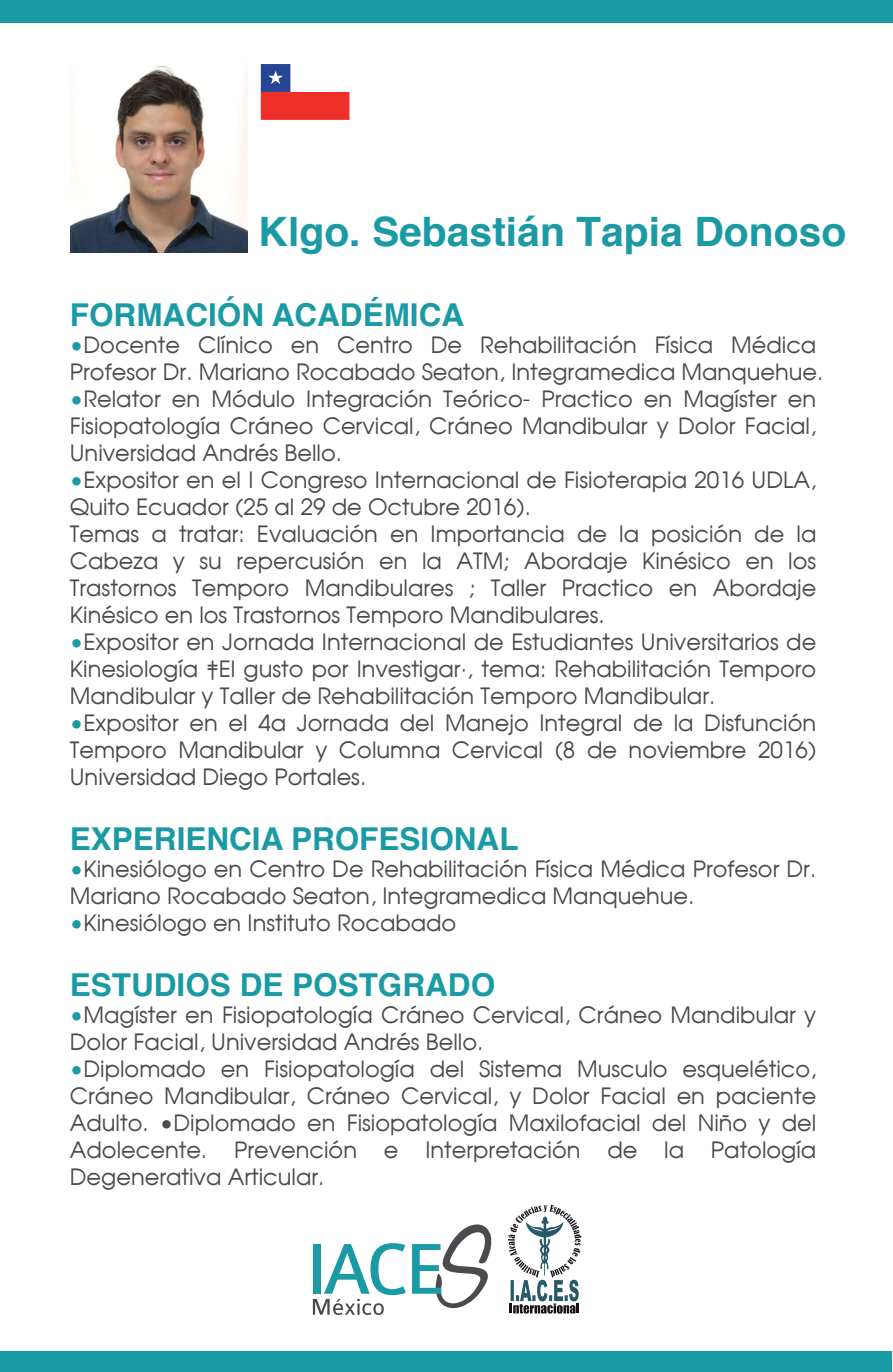
<style>
.page{position:relative;width:893px;height:1372px;background:#fff}
.page>*{position:absolute;margin:0;border:0;box-sizing:border-box;transform-origin:0 0}
.t1{font:700 40.5px "Helvetica";color:#1a9aa4}
.t2{font:700 31.5px "Helvetica";color:#1a9aa4}
.t3{font:22.5px/27px "Avant Garde";color:#4c4a4f}
.s1{color:#1a9aa4}
</style>
<div class="page">
<svg style="left:261px;top:64px;width:88px;height:56px"></svg>
<div style="left:0;top:0;width:893px;height:23px;background:#1a9aa4"></div>
<img style="left:71px;top:65px;width:176px;height:188px">
<div style="left:0;top:1351px;width:892px;height:20px;background:#1a9aa4"></div>
<svg style="left:412px;top:1224px;width:79px;height:84px"></svg>
<svg style="left:313px;top:1243px;width:93px;height:71px"></svg>
<svg style="left:508px;top:1204px;width:73px;height:109px"></svg>
<h1 class="t1" style="left:259px;top:199px;width:589px">Klgo. Sebastián Tapia Donoso</h1>
<h2 class="t2" style="left:70px;top:289px;width:396px">FORMACIÓN ACADÉMICA</h2>
<p class="t3" style="left:70px;top:331px;width:755px"><span class="s1">•</span>Docente Clínico en Centro De Rehabilitación Física Médica<br>Profesor Dr. Mariano Rocabado Seaton, Integramedica Manquehue.</p>
<p class="t3" style="left:70px;top:385px;width:748px;text-align:justify"><span class="s1">•</span>Relator en Módulo Integración Teórico- Practico en Magíster en Fisiopatología Cráneo Cervical, Cráneo Mandibular y Dolor Facial, Universidad Andrés Bello.</p>
<p class="t3" style="left:70px;top:466px;width:748px"><span class="s1">•</span>Expositor en el I Congreso Internacional de Fisioterapia 2016 UDLA, Quito Ecuador (25 al 29 de Octubre 2016).<br>Temas a tratar: Evaluación en Importancia de la posición de la Cabeza y su repercusión en la ATM; Abordaje Kinésico en los Trastornos Temporo Mandibulares ; Taller Practico en Abordaje Kinésico en los Trastornos Temporo Mandibulares.</p>
<p class="t3" style="left:70px;top:628px;width:748px;text-align:justify"><span class="s1">•</span>Expositor en Jornada Internacional de Estudiantes Universitarios de Kinesiología “El gusto por Investigar”, tema: Rehabilitación Temporo Mandibular y Taller de Rehabilitación Temporo Mandibular.</p>
<p class="t3" style="left:70px;top:709px;width:748px;text-align:justify"><span class="s1">•</span>Expositor en el 4a Jornada del Manejo Integral de la Disfunción Temporo Mandibular y Columna Cervical (8 de noviembre 2016)<br>Universidad Diego Portales.</p>
<h2 class="t2" style="left:70px;top:813px;width:450px">EXPERIENCIA PROFESIONAL</h2>
<p class="t3" style="left:70px;top:855px;width:748px"><span class="s1">•</span>Kinesiólogo en Centro De Rehabilitación Física Médica Profesor Dr.<br>Mariano Rocabado Seaton, Integramedica Manquehue.</p>
<p class="t3" style="left:70px;top:909px;width:388px"><span class="s1">•</span>Kinesiólogo en Instituto Rocabado</p>
<h2 class="t2" style="left:70px;top:959px;width:427px">ESTUDIOS DE POSTGRADO</h2>
<p class="t3" style="left:70px;top:1000px;width:748px"><span class="s1">•</span>Magíster en Fisiopatología Cráneo Cervical, Cráneo Mandibular y<br>Dolor Facial, Universidad Andrés Bello.</p>
<p class="t3" style="left:70px;top:1054px;width:748px;text-align:justify"><span class="s1">•</span>Diplomado en Fisiopatología del Sistema Musculo esquelético, Cráneo Mandibular, Cráneo Cervical, y Dolor Facial en paciente Adulto. •Diplomado en Fisiopatología Maxilofacial del Niño y del Adolecente. Prevención e Interpretación de la Patología Degenerativa Articular.</p>
</div>
